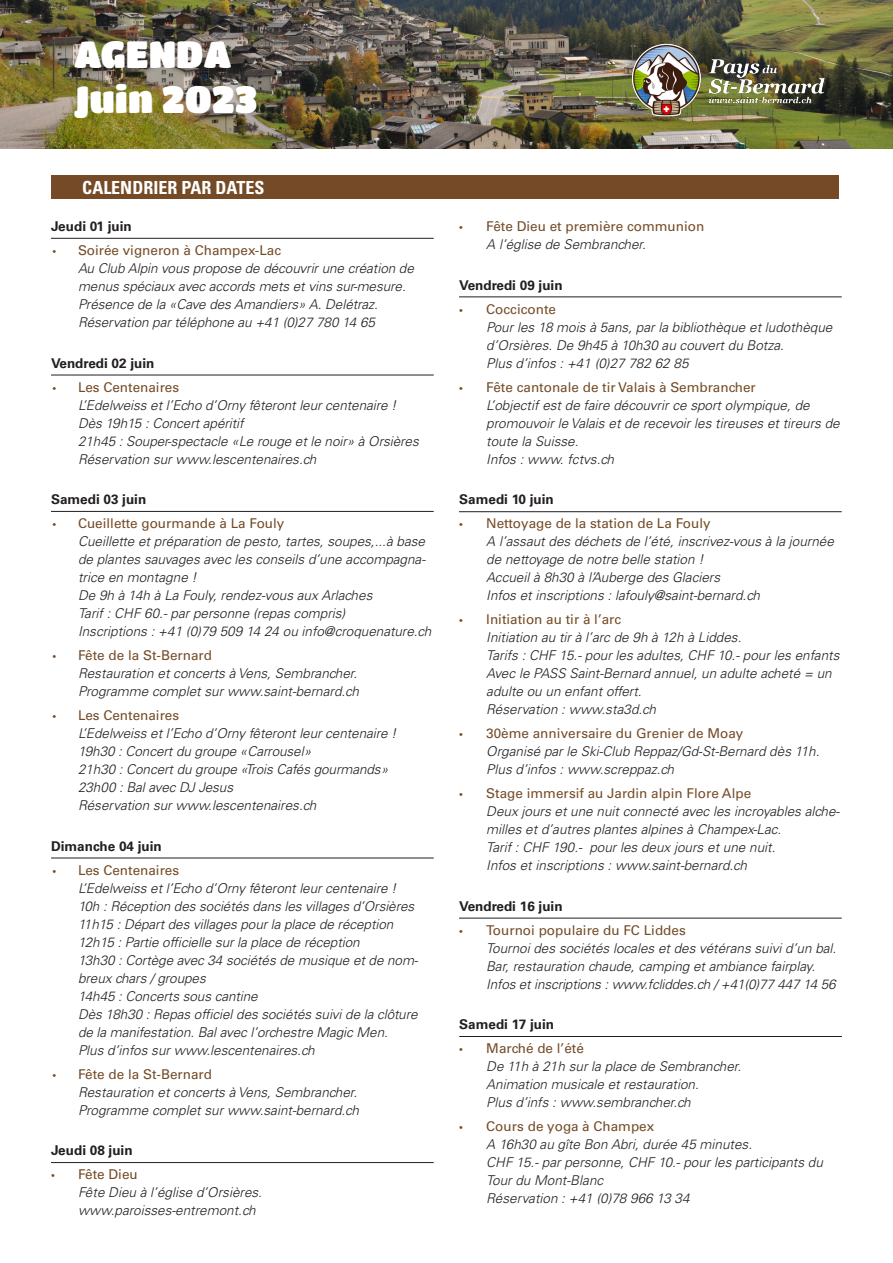
<style>
.page{position:relative;width:893px;height:1263px;background:#fff}
.page>*{position:absolute;margin:0;border:0;box-sizing:border-box;transform-origin:0 0}
.t1{font:37.5px/45px "Titan One";color:#fff}
.t2{font:700 condensed 18px "Univers LT Std";color:#fff}
.t3{font:italic 300 13.5px/18px "Univers LT Std";color:#231f20}
.t4{font:700 13.5px "Univers LT Std";color:#231f20}
.t5{font:13.5px/18px "Univers LT Std";color:#744c27}
.s1{font-family:"Myriad Pro";font-weight:400;font-style:normal;color:#744c27}
.s2{font-weight:400;font-style:normal;color:#744c27}
.s3{font-family:"Myriad Pro"}
.s4{font-weight:300;font-style:italic;color:#231f20}
</style>
<div class="page">
<img style="left:0;top:0;width:893px;height:148px">
<img style="left:624px;top:35px;width:209px;height:90px">
<div style="left:51px;top:176px;width:788px;height:23px;background:#754a26"></div>
<hr style="left:51px;top:238px;width:383px;height:1px;background:#231f20">
<hr style="left:459px;top:297px;width:383px;height:1px;background:#231f20">
<hr style="left:459px;top:511px;width:383px;height:1px;background:#231f20">
<hr style="left:459px;top:918px;width:383px;height:1px;background:#231f20">
<hr style="left:459px;top:1036px;width:383px;height:1px;background:#231f20">
<hr style="left:51px;top:375px;width:383px;height:1px;background:#231f20">
<hr style="left:51px;top:511px;width:383px;height:1px;background:#231f20">
<hr style="left:51px;top:858px;width:383px;height:1px;background:#231f20">
<hr style="left:51px;top:1162px;width:383px;height:1px;background:#231f20">
<h1 class="t1" style="left:74px;top:31px;width:185px">AGENDA<br>Juin 2023</h1>
<h2 class="t2" style="left:82px;top:177px;width:184px">CALENDRIER PAR DATES</h2>
<p class="t4" style="left:51px;top:219px;width:82px">Jeudi 01 juin</p>
<p class="t3" style="left:78px;top:242px;width:337px;text-indent:-26px"><span class="s1">•</span> <span class="s2">Soirée vigneron à Champex-Lac<br></span>Au Club Alpin vous propose de découvrir une création de menus spéciaux avec accords mets et vins sur-mesure.<br>Présence de la «Cave des Amandiers» A. Delétraz.<br>Réservation par téléphone au +41 (0)27 780 14 65</p>
<p class="t4" style="left:51px;top:355px;width:105px">Vendredi 02 juin</p>
<p class="t3" style="left:78px;top:378px;width:342px;text-indent:-26px"><span class="s1">•</span> <span class="s2">Les Centenaires<br></span>L’Edelweiss et l’Echo d’Orny fêteront leur centenaire !<br>Dès 19h15 : Concert apéritif<br>21h45 : Souper-spectacle «Le rouge et le noir» à Orsières Réservation sur www.lescentenaires.ch</p>
<p class="t4" style="left:51px;top:492px;width:97px">Samedi 03 juin</p>
<p class="t3" style="left:78px;top:515px;width:355px;text-indent:-26px"><span class="s1">•</span> <span class="s2">Cueillette gourmande à La Fouly<br></span>Cueillette et préparation de pesto, tartes, soupes,...à base de plantes sauvages avec les conseils d’une accompagna&shy;trice en montagne !<br>De 9h à 14h à La Fouly, rendez-vous aux Arlaches<br>Tarif : CHF 60.- par personne (repas compris)<br>Inscriptions : +41 (0)79 509 14 24 ou info@croquenature.ch</p>
<p class="t3" style="left:78px;top:647px;width:282px;text-indent:-26px"><span class="s1">•</span> <span class="s2">Fête de la St-Bernard<br></span>Restauration et concerts à Vens, Sembrancher.<br>Programme complet sur www.saint-bernard.ch</p>
<p class="t3" style="left:78px;top:707px;width:320px;text-indent:-26px"><span class="s1">•</span> <span class="s2">Les Centenaires<br></span>L’Edelweiss et l’Echo d’Orny fêteront leur centenaire !<br>19h30 : Concert du groupe «Carrousel»<br>21h30 : Concert du groupe «Trois Cafés gourmands» 23h00 : Bal avec DJ Jesus<br>Réservation sur www.lescentenaires.ch</p>
<p class="t4" style="left:51px;top:838px;width:112px">Dimanche 04 juin</p>
<p class="t3" style="left:78px;top:861px;width:342px;text-indent:-26px"><span class="s1">•</span> <span class="s2">Les Centenaires<br></span>L’Edelweiss et l’Echo d’Orny fêteront leur centenaire !<br>10h : Réception des sociétés dans les villages d’Orsières 11h15 : Départ des villages pour la place de réception 12h15 : Partie officielle sur la place de réception<br>13h30 : Cortège avec 34 sociétés de musique et de nom&shy;breux chars / groupes<br>14h45 : Concerts sous cantine<br>Dès 18h30 : Repas officiel des sociétés suivi de la clôture de la manifestation. Bal avec l’orchestre Magic Men.<br>Plus d’infos sur www.lescentenaires.ch</p>
<p class="t3" style="left:78px;top:1065px;width:282px;text-indent:-26px"><span class="s1">•</span> <span class="s2">Fête de la St-Bernard<br></span>Restauration et concerts à Vens, Sembrancher.<br>Programme complet sur www.saint-bernard.ch</p>
<p class="t4" style="left:51px;top:1143px;width:83px">Jeudi 08 juin</p>
<p class="t3" style="left:78px;top:1166px;width:186px;text-indent:-27px"><span class="s1">•</span> <span class="s2">Fête Dieu<br></span>Fête Dieu à l’église d’Orsières. www.paroisses-entremont.ch</p>
<p class="t5" style="left:486px;top:217px;width:220px;text-indent:-27px"><span class="s3">•</span> Fête Dieu et première communion<br><span class="s4">A l’église de Sembrancher.</span></p>
<p class="t4" style="left:459px;top:277px;width:105px">Vendredi 09 juin</p>
<p class="t3" style="left:486px;top:300px;width:348px;text-indent:-27px"><span class="s1">•</span> <span class="s2">Cocciconte<br></span>Pour les 18 mois à 5ans, par la bibliothèque et ludothèque d’Orsières. De 9h45 à 10h30 au couvert du Botza.<br>Plus d’infos : +41 (0)27 782 62 85</p>
<p class="t3" style="left:486px;top:378px;width:355px;text-indent:-27px"><span class="s1">•</span> <span class="s2">Fête cantonale de tir Valais à Sembrancher<br></span>L’objectif est de faire découvrir ce sport olympique, de promouvoir le Valais et de recevoir les tireuses et tireurs de toute la Suisse.<br>Infos : www. fctvs.ch</p>
<p class="t4" style="left:459px;top:492px;width:96px">Samedi 10 juin</p>
<p class="t3" style="left:486px;top:515px;width:349px;text-indent:-27px"><span class="s1">•</span> <span class="s2">Nettoyage de la station de La Fouly<br></span>A l’assaut des déchets de l’été, inscrivez-vous à la journée de nettoyage de notre belle station !<br>Accueil à 8h30 à l’Auberge des Glaciers<br>Infos et inscriptions : lafouly@saint-bernard.ch</p>
<p class="t3" style="left:486px;top:611px;width:355px;text-indent:-27px"><span class="s1">•</span> <span class="s2">Initiation au tir à l’arc<br></span>Initiation au tir à l’arc de 9h à 12h à Liddes.<br>Tarifs : CHF 15.- pour les adultes, CHF 10.- pour les enfants Avec le PASS Saint-Bernard annuel, un adulte acheté = un adulte ou un enfant offert.<br>Réservation : www.sta3d.ch</p>
<p class="t3" style="left:486px;top:725px;width:335px;text-indent:-27px"><span class="s1">•</span> <span class="s2">30ème anniversaire du Grenier de Moay<br></span>Organisé par le Ski-Club Reppaz/Gd-St-Bernard dès 11h.<br>Plus d’infos : www.screppaz.ch</p>
<p class="t3" style="left:486px;top:785px;width:355px;text-indent:-27px"><span class="s1">•</span> <span class="s2">Stage immersif au Jardin alpin Flore Alpe<br></span>Deux jours et une nuit connecté avec les incroyables alche&shy;milles et d’autres plantes alpines à Champex-Lac.<br>Tarif : CHF 190.- pour les deux jours et une nuit.<br>Infos et inscriptions : www.saint-bernard.ch</p>
<p class="t4" style="left:459px;top:898px;width:105px">Vendredi 16 juin</p>
<p class="t3" style="left:486px;top:921px;width:352px;text-indent:-27px"><span class="s1">•</span> <span class="s2">Tournoi populaire du FC Liddes<br></span>Tournoi des sociétés locales et des vétérans suivi d’un bal.<br>Bar, restauration chaude, camping et ambiance fairplay.<br>Infos et inscriptions : www.fcliddes.ch / +41(0)77 447 14 56</p>
<p class="t4" style="left:459px;top:1016px;width:96px">Samedi 17 juin</p>
<p class="t3" style="left:486px;top:1039px;width:256px;text-indent:-27px"><span class="s1">•</span> <span class="s2">Marché de l’été<br></span>De 11h à 21h sur la place de Sembrancher.<br>Animation musicale et restauration.<br>Plus d’infs : www.sembrancher.ch</p>
<p class="t3" style="left:486px;top:1117px;width:338px;text-indent:-27px"><span class="s1">•</span> <span class="s2">Cours de yoga à Champex<br></span>A 16h30 au gîte Bon Abri, durée 45 minutes.<br>CHF 15.- par personne, CHF 10.- pour les participants du Tour du Mont-Blanc<br>Réservation : +41 (0)78 966 13 34</p>
</div>
